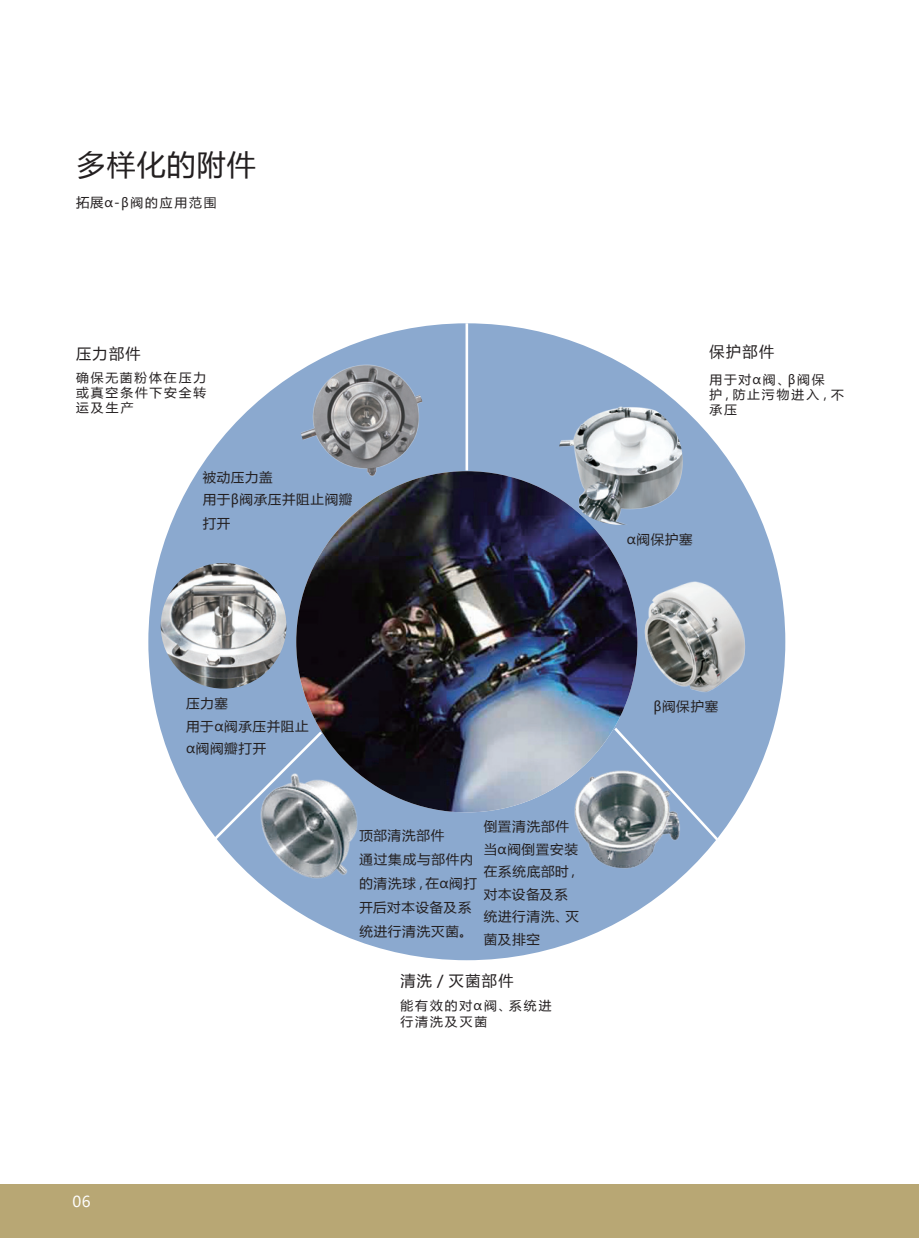
<style>
.page{position:relative;width:919px;height:1238px;background:#fff}
.page>*{position:absolute;margin:0;border:0;box-sizing:border-box;transform-origin:0 0}
.t1{font:28.8px "Microsoft Ya Hei";letter-spacing:.04em;color:#231f20}
.t2{font:15px "Microsoft Ya Hei";letter-spacing:.1em;color:#231f20}
.t3{font:15px "Microsoft Ya Hei";color:#fff}
.t4{font:13.05px/22.5px "Microsoft Ya Hei";letter-spacing:.055em;color:#231f20}
.t5{font:12.3px/15.3px "Microsoft Ya Hei";letter-spacing:.15em;color:#231f20}
.s1{font-size:13.05px}
</style>
<div class="page">
<div style="left:148px;top:323px;width:637px;height:637px;background:#8ba9cf;border-radius:50%"></div>
<svg style="left:209px;top:323px;width:514px;height:522px"></svg>
<img style="left:257px;top:771px;width:105px;height:113px">
<img style="left:570px;top:767px;width:113px;height:102px">
<img style="left:300px;top:357px;width:125px;height:126px;border-radius:63px">
<img style="left:161px;top:563px;width:125px;height:125px;border-radius:63px">
<img style="left:557px;top:399px;width:125px;height:126px;border-radius:63px">
<img style="left:640px;top:577px;width:105px;height:120px">
<div style="left:0;top:1183px;width:918px;height:54px;background:#b8a774"></div>
<h1 class="t1" style="left:77px;top:145px;width:180px">多样化的附件</h1>
<p class="t5" style="left:76px;top:194px;width:142px"><span class="s1">拓展</span>α-β阀的应用范围</p>
<p class="t2" style="left:76px;top:344px;width:66px">压力部件</p>
<p class="t5" style="left:76px;top:369px;width:132px;text-align:justify">确保无菌粉体在压力或真空条件下安全转运及生产</p>
<p class="t4" style="left:203px;top:465px;width:151px">被动压力盖<br>用于β阀承压并阻止阀瓣</p>
<p class="t4" style="left:203px;top:512px;width:29px">打开</p>
<p class="t2" style="left:709px;top:341px;width:66px">保护部件</p>
<p class="t5" style="left:709px;top:371px;width:136px">用于对α阀、β阀保<br>护，防止污物进入，不承压</p>
<p class="t4" style="left:626px;top:528px;width:67px">α阀保护塞</p>
<p class="t4" style="left:186px;top:691px;width:124px">压力塞<br>用于α阀承压并阻止α阀阀瓣打开</p>
<p class="t4" style="left:483px;top:814px;width:98px">倒置清洗部件当α阀倒置安装在系统底部时，对本设备及系统进行清洗、灭菌及排空</p>
<p class="t4" style="left:359px;top:822px;width:119px;line-height:24px">顶部清洗部件<br>通过集成与部件内的清洗球，在α阀打开后对本设备及系统进行清洗灭菌。</p>
<p class="t2" style="left:400px;top:970px;width:114px">清洗 / 灭菌部件</p>
<p class="t5" style="left:400px;top:997px;width:152px">能有效的对α阀、系统进行清洗及灭菌</p>
<p class="t4" style="left:653px;top:694px;width:66px">β阀保护塞</p>
<p class="t3" style="left:72px;top:1191px;width:20px">06</p>
</div>
